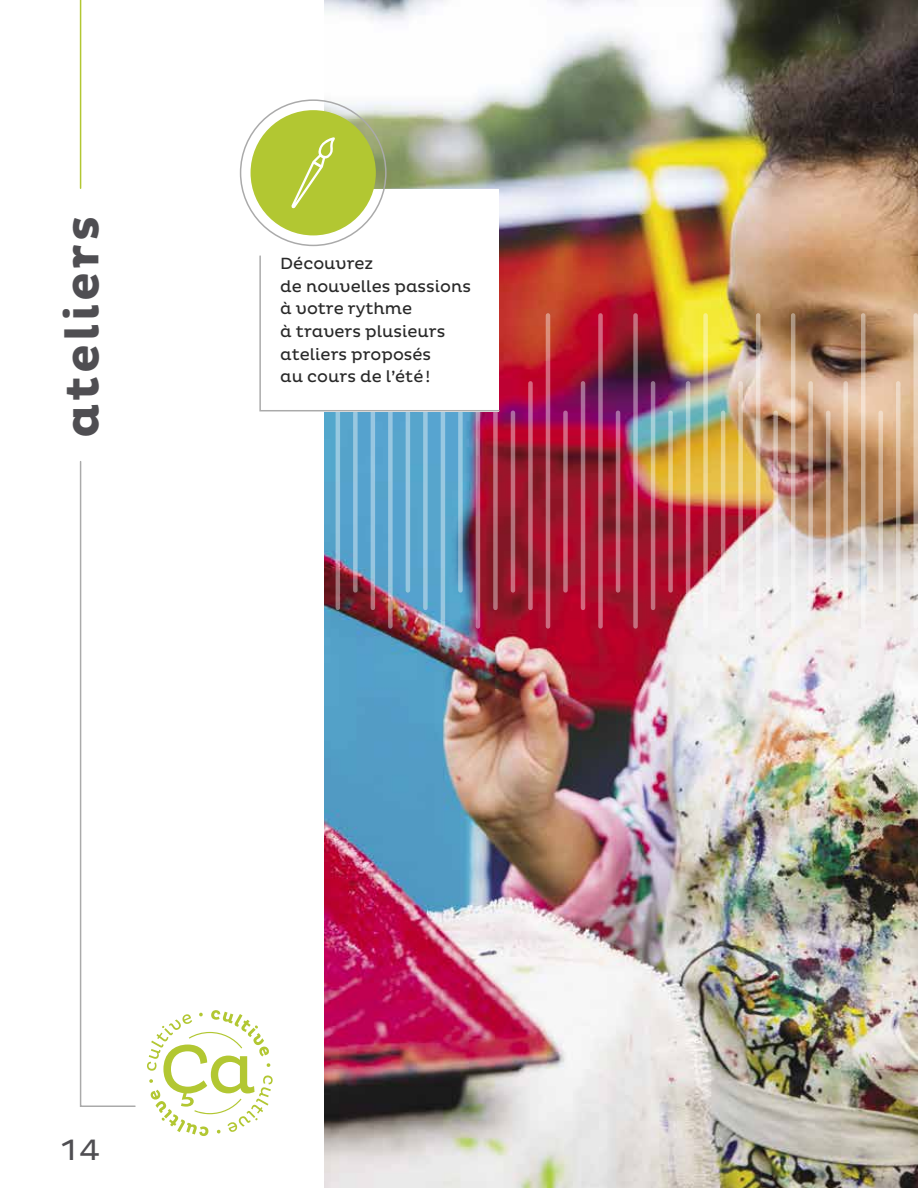
<style>
.page{position:relative;width:918px;height:1188px;background:#fff}
.page>*{position:absolute;margin:0;border:0;box-sizing:border-box;transform-origin:0 0}
.t1{font:700 48px "Pluto";letter-spacing:.06em;color:#4f4e52}
.t2{font:30px "Pluto";color:#4f4e52}
.t3{font:16.5px/22.5px "Pluto";color:#292929}
</style>
<div class="page">
<svg style="left:79px;top:461px;width:57px;height:646px"></svg>
<hr style="left:80px;top:0;width:1px;height:188px;background:#b2c732">
<img style="left:324px;top:0;width:594px;height:1188px">
<svg style="left:336px;top:412px;width:4px;height:196px"></svg>
<svg style="left:493px;top:412px;width:5px;height:196px"></svg>
<svg style="left:651px;top:383px;width:4px;height:225px"></svg>
<svg style="left:808px;top:383px;width:5px;height:225px"></svg>
<svg style="left:371px;top:412px;width:4px;height:196px"></svg>
<svg style="left:528px;top:383px;width:5px;height:225px"></svg>
<svg style="left:686px;top:383px;width:4px;height:225px"></svg>
<svg style="left:843px;top:383px;width:5px;height:225px"></svg>
<div style="left:423px;top:383px;width:5px;height:225px;background:#99c8e0"></div>
<svg style="left:581px;top:383px;width:4px;height:225px"></svg>
<svg style="left:738px;top:383px;width:5px;height:225px"></svg>
<svg style="left:896px;top:383px;width:4px;height:225px"></svg>
<svg style="left:476px;top:412px;width:4px;height:214px"></svg>
<svg style="left:633px;top:315px;width:5px;height:311px;background:#b37485"></svg>
<svg style="left:791px;top:315px;width:4px;height:311px"></svg>
<svg style="left:388px;top:412px;width:5px;height:214px"></svg>
<svg style="left:546px;top:315px;width:4px;height:311px"></svg>
<svg style="left:703px;top:315px;width:5px;height:311px"></svg>
<svg style="left:861px;top:315px;width:4px;height:311px"></svg>
<hr style="left:441px;top:315px;width:4px;height:311px;background:#99c8e0">
<svg style="left:598px;top:315px;width:5px;height:311px;background:#bb6279"></svg>
<svg style="left:756px;top:315px;width:4px;height:311px"></svg>
<svg style="left:914px;top:315px;width:4px;height:311px"></svg>
<svg style="left:458px;top:413px;width:5px;height:177px"></svg>
<svg style="left:616px;top:413px;width:4px;height:177px"></svg>
<svg style="left:773px;top:413px;width:5px;height:177px"></svg>
<svg style="left:353px;top:413px;width:5px;height:177px"></svg>
<svg style="left:511px;top:413px;width:4px;height:177px"></svg>
<svg style="left:668px;top:413px;width:5px;height:177px"></svg>
<svg style="left:826px;top:413px;width:4px;height:177px"></svg>
<hr style="left:406px;top:413px;width:4px;height:177px;background:#98c6e0">
<svg style="left:563px;top:413px;width:5px;height:177px"></svg>
<svg style="left:721px;top:413px;width:4px;height:177px"></svg>
<svg style="left:878px;top:413px;width:5px;height:177px"></svg>
<div style="left:205px;top:189px;width:294px;height:222px;background:#fff"></div>
<svg style="left:259px;top:255px;width:241px;height:157px"></svg>
<div style="left:251px;top:110px;width:125px;height:125px;background:#b2c732;border-radius:50%"></div>
<svg style="left:291px;top:137px;width:44px;height:72px"></svg>
<svg style="left:147px;top:1010px;width:126px;height:126px"></svg>
<h1 class="t1" style="left:55px;top:438px;width:224px;rotate:-90deg">ateliers</h1>
<p class="t3" style="left:280px;top:253px;width:192px">Découvrez<br>de nouvelles passions à votre rythme<br>à travers plusieurs ateliers proposés<br>au cours de l’été!</p>
<h2 class="t2" style="left:61px;top:1133px;width:41px">14</h2>
</div>
